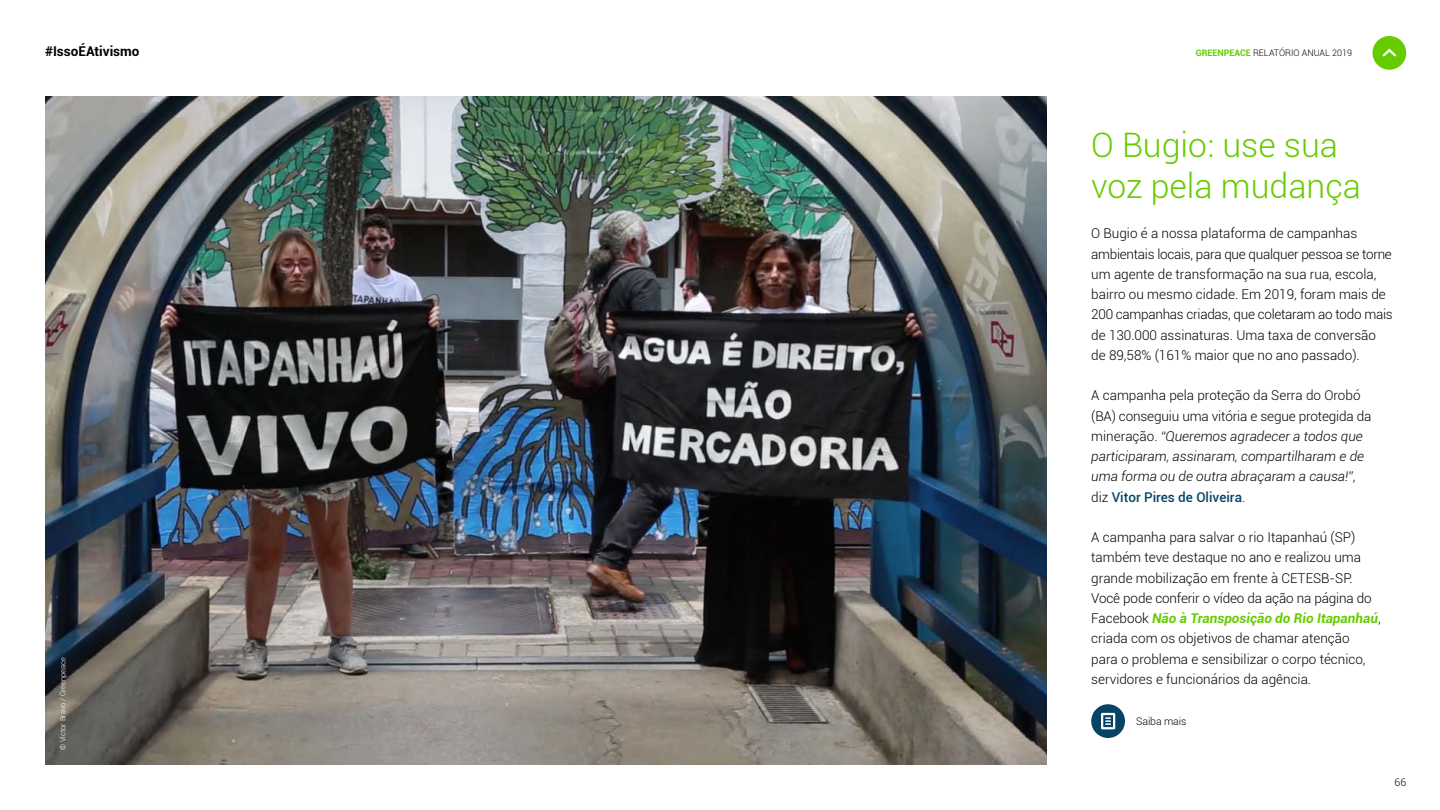
<style>
.page{position:relative;width:1440px;height:810px;background:#fff}
.page>*{position:absolute;margin:0;border:0;box-sizing:border-box;transform-origin:0 0}
.t1{font:300 33.75px/40.5px "Roboto";color:#6c0}
.t2{font:300 13.5px/20.2px "Roboto";color:#000}
.t3{font:italic 300 13.5px/20.2px "Roboto";color:#000}
.t4{font:700 13.5px "Roboto";color:#000}
.t5{font:300 10.5px "Roboto";letter-spacing:-.01em;color:#000}
.t6{font:300 9px "Roboto";color:#000}
.t7{font:300 7.5px "Roboto";letter-spacing:-.005em;color:#fff}
.s1{font-weight:700;color:#6c0}
.s2{font-style:normal}
.s3{font-weight:500;font-style:normal;color:#074365}
.s4{font-weight:700;font-style:italic;color:#6c0}
</style>
<div class="page">
<div style="left:1372px;top:36px;width:34px;height:34px;background:#6c0;border-radius:50%"></div>
<svg style="left:1382px;top:48px;width:14px;height:9px"></svg>
<img style="left:45px;top:97px;width:1001px;height:668px">
<div style="left:1091px;top:704px;width:34px;height:34px;background:#074365;border-radius:50%"></div>
<div style="left:1101px;top:713px;width:14px;height:16px;border:2px solid #fff"></div>
<svg style="left:1106px;top:717px;width:4px;height:8px"></svg>
<p class="t4" style="left:45px;top:42px;width:96px">#IssoÉAtivismo</p>
<p class="t7" style="left:58px;top:750px;width:94px;rotate:-90deg">© Victor Bravo / Greenpeace</p>
<p class="t6" style="left:1196px;top:47px;width:158px"><span class="s1">GREENPEACE</span> RELATÓRIO ANUAL 2019</p>
<h1 class="t1" style="left:1091px;top:124px;width:271px">O Bugio: use sua voz pela mudança</h1>
<p class="t2" style="left:1091px;top:223px;width:303px">O Bugio é a nossa plataforma de campanhas ambientais locais, para que qualquer pessoa se torne um agente de transformação na sua rua, escola, bairro ou mesmo cidade. Em 2019, foram mais de 200 campanhas criadas, que coletaram ao todo mais de 130.000 assinaturas. Uma taxa de conversão de 89,58% (161% maior que no ano passado).</p>
<p class="t3" style="left:1091px;top:385px;width:282px"><span class="s2">A campanha pela proteção da Serra do Orobó (BA) conseguiu uma vitória e segue protegida da mineração.</span> “Queremos agradecer a todos que participaram, assinaram, compartilharam e de uma forma ou de outra abraçaram a causa!”<span class="s2">, diz</span> <span class="s3">Vitor Pires de Oliveira</span><span class="s2">.</span></p>
<p class="t2" style="left:1091px;top:527px;width:291px">A campanha para salvar o rio Itapanhaú (SP) também teve destaque no ano e realizou uma grande mobilização em frente à CETESB-SP.<br>Você pode conferir o vídeo da ação na página do Facebook <span class="s4">Não à Transposição do Rio Itapanhaú</span>, criada com os objetivos de chamar atenção<br>para o problema e sensibilizar o corpo técnico, servidores e funcionários da agência.</p>
<p class="t5" style="left:1136px;top:714px;width:52px">Saiba mais</p>
<p class="t5" style="left:1395px;top:775px;width:13px">66</p>
</div>
